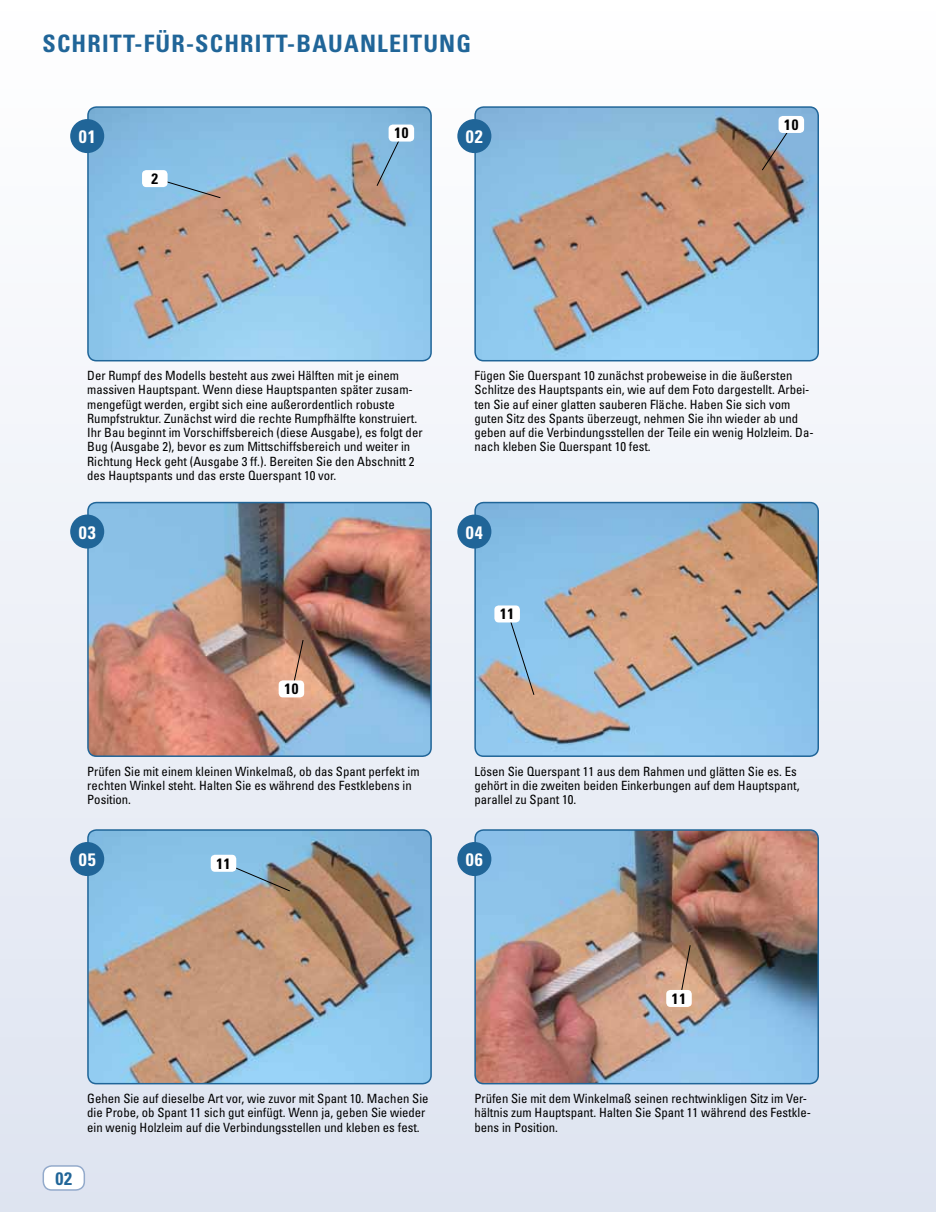
<style>
.page{position:relative;width:936px;height:1212px;background:#fff}
.page>*{position:absolute;margin:0;border:0;box-sizing:border-box;transform-origin:0 0}
.t1{font:700 condensed 24px "Univers";letter-spacing:.05em;color:#206598}
.t2{font:700 condensed 18px "Univers";letter-spacing:.05em;color:#fff}
.t3{font:700 condensed 18px "Univers";color:#206598}
.t4{font:700 condensed 15px "Univers";letter-spacing:.05em;color:#000}
.t5{font:condensed 12.75px/14.2px "Univers";color:#000}
</style>
<div class="page">
<div style="left:0;top:0;width:935px;height:1212px;background:linear-gradient(to bottom,#fff,#dee4f0)"></div>
<div style="left:43px;top:1166px;width:41px;height:24px;background:#fff;border-radius:9px"></div>
<div style="left:43px;top:1165px;width:42px;height:26px;border:2px solid #93aacb;border-radius:9px"></div>
<img style="left:88px;top:107px;width:343px;height:254px">
<div style="left:87px;top:106px;width:345px;height:255px;border:2px solid #206598;border-radius:9px"></div>
<svg style="left:155px;top:178px;width:66px;height:21px"></svg>
<div style="left:142px;top:170px;width:25px;height:17px;background:#fff;border-radius:4px"></div>
<div style="left:70px;top:119px;width:34px;height:34px;background:#206598;border-radius:50%"></div>
<img style="left:475px;top:107px;width:343px;height:254px">
<div style="left:474px;top:106px;width:345px;height:255px;border:2px solid #206598;border-radius:9px"></div>
<div style="left:457px;top:119px;width:34px;height:34px;background:#206598;border-radius:50%"></div>
<img style="left:88px;top:502px;width:343px;height:254px">
<div style="left:87px;top:502px;width:345px;height:255px;border:2px solid #206598;border-radius:9px"></div>
<div style="left:70px;top:514px;width:34px;height:35px;background:#206598;border-radius:50%"></div>
<img style="left:475px;top:502px;width:343px;height:254px">
<div style="left:474px;top:502px;width:345px;height:255px;border:2px solid #206598;border-radius:9px"></div>
<div style="left:457px;top:514px;width:34px;height:35px;background:#206598;border-radius:50%"></div>
<img style="left:88px;top:830px;width:343px;height:254px">
<div style="left:87px;top:829px;width:345px;height:255px;border:2px solid #206598;border-radius:9px"></div>
<div style="left:70px;top:842px;width:34px;height:34px;background:#206598;border-radius:50%"></div>
<img style="left:475px;top:830px;width:343px;height:254px">
<div style="left:474px;top:829px;width:345px;height:255px;border:2px solid #206598;border-radius:9px"></div>
<div style="left:457px;top:842px;width:34px;height:34px;background:#206598;border-radius:50%"></div>
<svg style="left:376px;top:132px;width:27px;height:55px"></svg>
<div style="left:388px;top:125px;width:26px;height:17px;background:#fff;border-radius:4px"></div>
<svg style="left:761px;top:123px;width:32px;height:48px"></svg>
<div style="left:778px;top:116px;width:26px;height:17px;background:#fff;border-radius:4px"></div>
<svg style="left:292px;top:639px;width:12px;height:43px"></svg>
<div style="left:279px;top:680px;width:25px;height:17px;background:#fff;border-radius:4px"></div>
<svg style="left:507px;top:613px;width:28px;height:83px;background:#97b4c9"></svg>
<div style="left:494px;top:605px;width:26px;height:17px;background:#fff;border-radius:4px"></div>
<svg style="left:224px;top:862px;width:67px;height:30px;background:#86a0ae"></svg>
<div style="left:211px;top:855px;width:25px;height:17px;background:#fff;border-radius:4px"></div>
<svg style="left:679px;top:944px;width:12px;height:48px"></svg>
<div style="left:666px;top:990px;width:25px;height:17px;background:#fff;border-radius:4px"></div>
<h1 class="t1" style="left:43px;top:29px;width:430px">SCH RITT-FÜR-SCH RITT-BAUANLEITUNG</h1>
<h2 class="t2" style="left:79px;top:126px;width:18px">01</h2>
<p class="t4" style="left:151px;top:169px;width:8px">2</p>
<p class="t4" style="left:394px;top:124px;width:16px">10</p>
<h2 class="t2" style="left:466px;top:126px;width:18px">02</h2>
<p class="t4" style="left:784px;top:115px;width:16px">10</p>
<p class="t5" style="left:87px;top:368px;width:337px">Der Rumpf des Modells besteht aus zwei Hälften mit je einem massiven Hauptspant. Wenn diese Hauptspanten später zusam&shy;mengefügt werden, ergibt sich eine außerordentlich robuste Rumpfstruktur. Zunächst wird die rechte Rumpfhälfte konstruiert.<br>Ihr Bau beginnt im Vorschiffsbereich (diese Ausgabe), es folgt der Bug (Ausgabe 2), bevor es zum Mittschiffsbereich und weiter in Richtung Heck geht (Ausgabe 3 ff.). Bereiten Sie den Abschnitt 2 des Hauptspants und das erste Querspant 10 vor.</p>
<p class="t5" style="left:474px;top:368px;width:341px">Fügen Sie Querspant 10 zunächst probeweise in die äußersten Schlitze des Hauptspants ein, wie auf dem Foto dargestellt. Arbei&shy;ten Sie auf einer glatten sauberen Fläche. Haben Sie sich vom guten Sitz des Spants überzeugt, nehmen Sie ihn wieder ab und geben auf die Verbindungsstellen der Teile ein wenig Holzleim. Da&shy;nach kleben Sie Querspant 10 fest.</p>
<h2 class="t2" style="left:79px;top:521px;width:18px">03</h2>
<h2 class="t2" style="left:466px;top:521px;width:18px">04</h2>
<p class="t4" style="left:500px;top:605px;width:16px">11</p>
<p class="t4" style="left:284px;top:680px;width:16px">10</p>
<p class="t5" style="left:87px;top:764px;width:334px">Prüfen Sie mit einem kleinen Winkelmaß, ob das Spant perfekt im rechten Winkel steht. Halten Sie es während des Festklebens in<br>Position.</p>
<p class="t5" style="left:474px;top:764px;width:327px">Lösen Sie Querspant 11 aus dem Rahmen und glätten Sie es. Es gehört in die zweiten beiden Einkerbungen auf dem Hauptspant, parallel zu Spant 10.</p>
<h2 class="t2" style="left:79px;top:849px;width:18px">05</h2>
<p class="t4" style="left:216px;top:854px;width:16px">11</p>
<h2 class="t2" style="left:466px;top:849px;width:18px">06</h2>
<h2 class="t3" style="left:55px;top:1167px;width:18px">02</h2>
<p class="t5" style="left:87px;top:1091px;width:343px">Gehen Sie auf dieselbe Art vor, wie zuvor mit Spant 10. Machen Sie die Probe, ob Spant 11 sich gut einfügt. Wenn ja, geben Sie wieder ein wenig Holzleim auf die Verbindungsstellen und kleben es fest.</p>
<p class="t4" style="left:672px;top:989px;width:16px">11</p>
<p class="t5" style="left:474px;top:1091px;width:338px">Prüfen Sie mit dem Winkelmaß seinen rechtwinkligen Sitz im Ver&shy;hältnis zum Hauptspant. Halten Sie Spant 11 während des Festkle&shy;bens in Position.</p>
</div>
